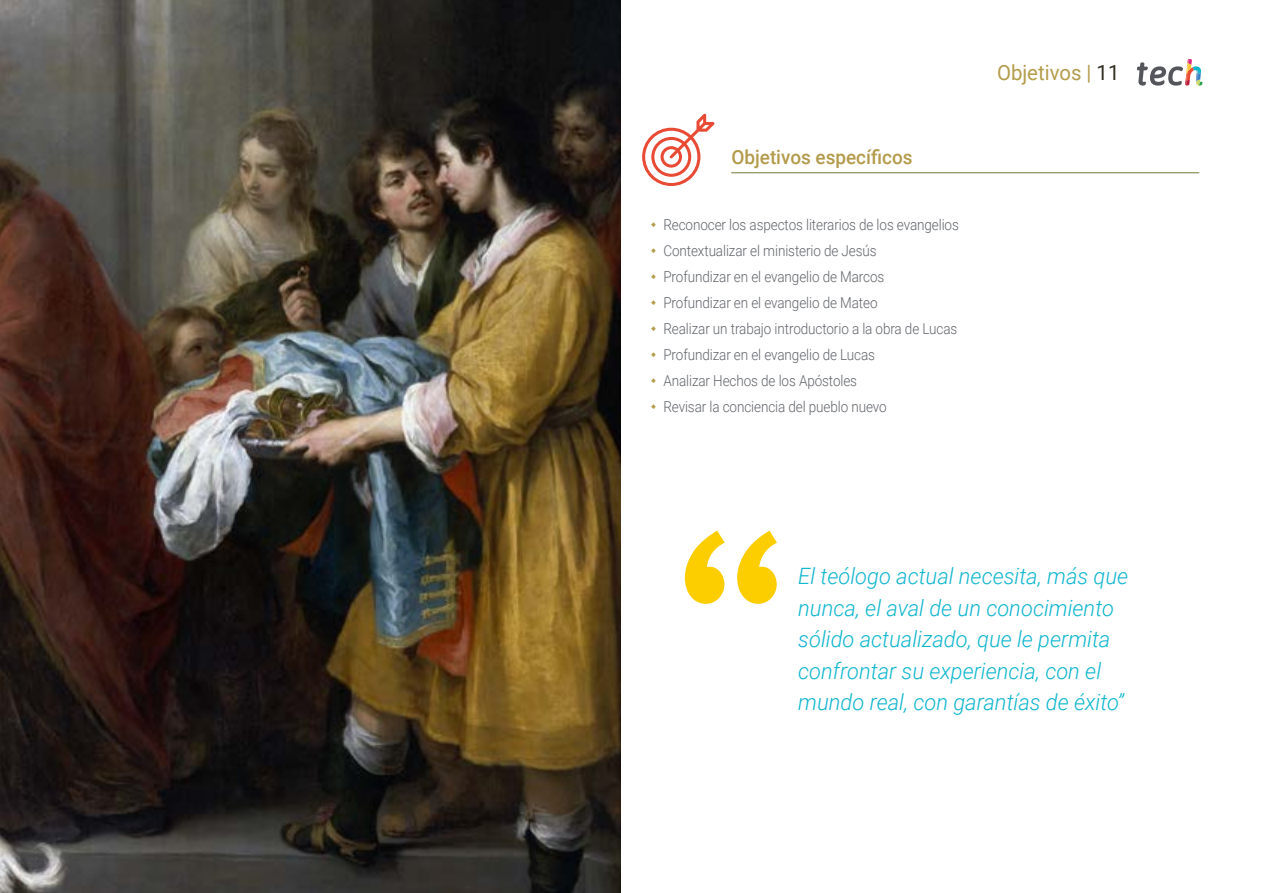
<style>
.page{position:relative;width:1263px;height:893px;background:#fff}
.page>*{position:absolute;margin:0;border:0;box-sizing:border-box;transform-origin:0 0}
.t1{font:italic 300 22.5px/31.5px "Roboto";color:#0fb6cf}
.t2{font:21px "Roboto";color:#b49c4b}
.t3{font:500 19.5px "Roboto";color:#b39b4b}
.t4{font:300 15px/26px "Roboto";letter-spacing:-.005em;color:#61646a;scale:.9 1}
.s1{color:#312e20}
</style>
<div class="page">
<img style="left:0;top:0;width:621px;height:893px">
<svg style="left:685px;top:531px;width:92px;height:73px"></svg>
<svg style="left:1137px;top:59px;width:65px;height:27px"></svg>
<svg style="left:642px;top:114px;width:72px;height:72px"></svg>
<hr style="left:731px;top:172px;width:468px;height:1px;background:#b39b4b">
<h3 class="t3" style="left:731px;top:144px;width:183px">Objetivos específicos</h3>
<p class="t4" style="left:663px;top:211px;width:330px">Reconocer los aspectos literarios de los evangelios Contextualizar el ministerio de Jesús<br>Profundizar en el evangelio de Marcos<br>Profundizar en el evangelio de Mateo<br>Realizar un trabajo introductorio a la obra de Lucas Profundizar en el evangelio de Lucas<br>Analizar Hechos de los Apóstoles<br>Revisar la conciencia del pueblo nuevo</p>
<h2 class="t2" style="left:997px;top:57px;width:124px">Objetivos | <span class="s1">11</span></h2>
<h1 class="t1" style="left:798px;top:559px;width:331px">El teólogo actual necesita, más que nunca, el aval de un conocimiento sólido actualizado, que le permita confrontar su experiencia, con el mundo real, con garantías de éxito”</h1>
</div>
